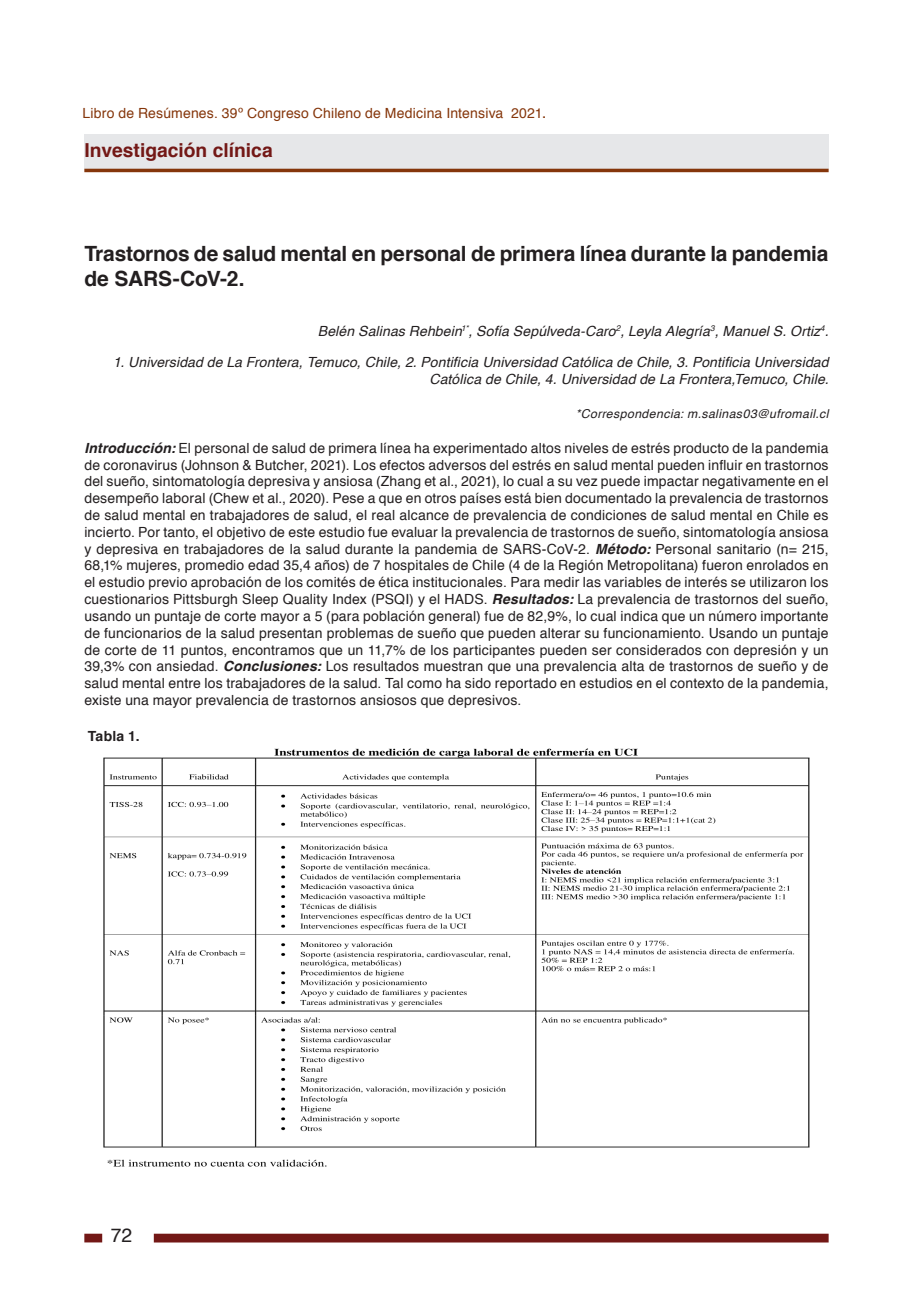
<style>
.page{position:relative;width:913px;height:1310px;background:#fff}
.page>*{position:absolute;margin:0;border:0;box-sizing:border-box;transform-origin:0 0}
.Título{font:700 21px/24.5px "Helvetica";letter-spacing:-.01em;color:#231f20}
.t1{font:700 19.25px "Helvetica";color:#731816}
.t2{font:19.25px "Helvetica";color:#231f20}
.Texto{font:14px/16.8px "Helvetica";letter-spacing:.01em;color:#231f20;text-align:justify}
.afiliacion{font:italic 14px/16.8px "Helvetica";letter-spacing:.01em;color:#231f20;text-align:right}
.Autores{font:italic 14px "Helvetica";letter-spacing:.01em;color:#231f20}
.t3{font:14px "Helvetica";letter-spacing:.01em;color:#85360b}
.Texto-2{font:700 14px "Helvetica";letter-spacing:.015em;color:#231f20}
.Cita_y_correspondenc{font:italic 12.25px "Helvetica";letter-spacing:.035em;color:#231f20}
.s1{font-size:17.5px}
.s2{font-weight:700;font-style:italic}
</style>
<div class="page">
<div style="left:154px;top:1233px;width:674px;height:9px;background:#731816;border:2px solid #731816"></div>
<div style="left:84px;top:1233px;width:18px;height:9px;background:#731816;border:2px solid #731816"></div>
<div style="left:84px;top:134px;width:744px;height:35px;background:#e6e7e9"></div>
<hr style="left:84px;top:169px;width:744px;height:3px;background:#85360b">
<img style="left:103px;top:748px;width:707px;height:419px">
<p class="t3" style="left:83px;top:102px;width:465px">Libro de Resúmenes. 39º Congreso Chileno de Medicina Intensiva 2021<span class="s1">.</span></p>
<p class="t1" style="left:84px;top:135px;width:190px">Investigación clínica</p>
<p class="Título" style="left:84px;top:242px;width:746px">Trastornos de salud mental en personal de primera línea durante la pandemia de SARS-CoV-2.</p>
<p class="Autores" style="left:318px;top:320px;width:512px">Belén Salinas Rehbein<sup>1*</sup>, Sofía Sepúlveda-Caro<sup>2</sup>, Leyla Alegría<sup>3</sup>, Manuel S. Ortiz<sup>4</sup>.</p>
<p class="afiliacion" style="left:113px;top:354px;width:717px">1. Universidad de La Frontera, Temuco, Chile, 2. Pontificia Universidad Católica de Chile, 3. Pontificia Universidad<br>Católica de Chile, 4. Universidad de La Frontera,Temuco, Chile.</p>
<p class="Cita_y_correspondenc" style="left:576px;top:404px;width:254px">*Correspondencia: m.salinas03@ufromail.cl</p>
<p class="Texto" style="left:84px;top:440px;width:746px"><span class="s2">Introducción:</span> El personal de salud de primera línea ha experimentado altos niveles de estrés producto de la pandemia de coronavirus (Johnson &amp; Butcher, 2021). Los efectos adversos del estrés en salud mental pueden influir en trastornos del sueño, sintomatología depresiva y ansiosa (Zhang et al., 2021), lo cual a su vez puede impactar negativamente en el desempeño laboral (Chew et al., 2020). Pese a que en otros países está bien documentado la prevalencia de trastornos de salud mental en trabajadores de salud, el real alcance de prevalencia de condiciones de salud mental en Chile es incierto. Por tanto, el objetivo de este estudio fue evaluar la prevalencia de trastornos de sueño, sintomatología ansiosa y depresiva en trabajadores de la salud durante la pandemia de SARS-CoV-2. <span class="s2">Método:</span> Personal sanitario (n= 215, 68,1% mujeres, promedio edad 35,4 años) de 7 hospitales de Chile (4 de la Región Metropolitana) fueron enrolados en el estudio previo aprobación de los comités de ética institucionales. Para medir las variables de interés se utilizaron los cuestionarios Pittsburgh Sleep Quality Index (PSQI) y el HADS. <span class="s2">Resultados:</span> La prevalencia de trastornos del sueño, usando un puntaje de corte mayor a 5 (para población general) fue de 82,9%, lo cual indica que un número importante de funcionarios de la salud presentan problemas de sueño que pueden alterar su funcionamiento. Usando un puntaje de corte de 11 puntos, encontramos que un 11,7% de los participantes pueden ser considerados con depresión y un 39,3% con ansiedad. <span class="s2">Conclusiones:</span> Los resultados muestran que una prevalencia alta de trastornos de sueño y de salud mental entre los trabajadores de la salud. Tal como ha sido reportado en estudios en el contexto de la pandemia, existe una mayor prevalencia de trastornos ansiosos que depresivos.</p>
<p class="Texto-2" style="left:88px;top:725px;width:53px">Tabla 1.</p>
<h2 class="t2" style="left:111px;top:1220px;width:23px">72</h2>
</div>
